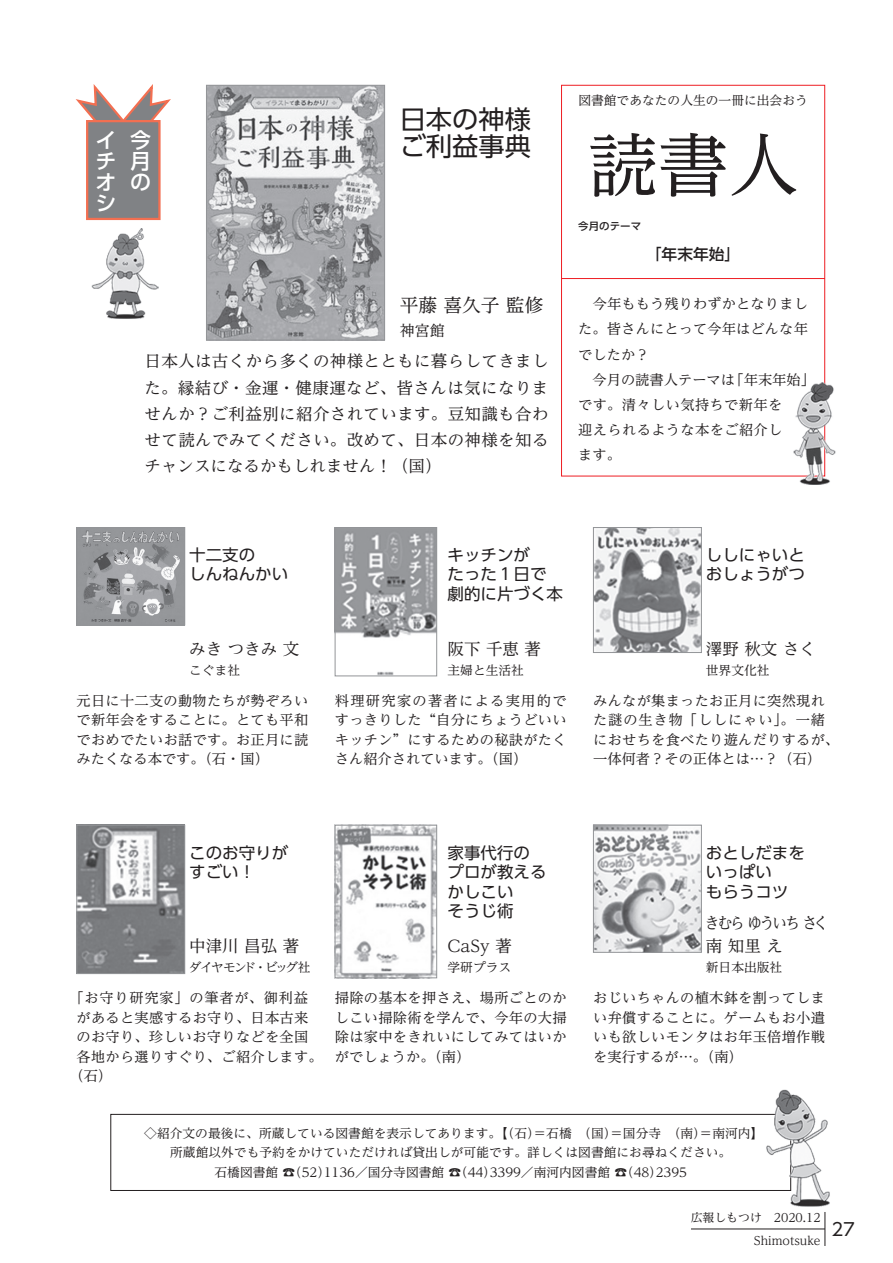
<style>
.page{position:relative;width:893px;height:1263px;background:#fff}
.page>*{position:absolute;margin:0;border:0;box-sizing:border-box;transform-origin:0 0}
.t1{font:69.15px "UD Reimin Pr 6 N";color:#231f20}
.t2{font:25.65px "UD Shin Go Pr 6 N";color:#231f20}
.t3{font:500 21px/21px "UD Shin Go Pr 6 N";color:#fff;text-align:justify}
.t4{font:18.3px "UD Reimin Pr 6 N";color:#231f20}
.ノンブル数字{font:17.7px "UD Shin Go Pr 6 N";color:#231f20}
.t5{font:16.2px/26.2px "UD Reimin Pr 6 N";color:#231f20;text-align:justify}
.t6{font:16.2px "UD Shin Go Pr 6 N";color:#231f20}
.t7{font:16.2px "UD Reimin Pr 6 N";letter-spacing:-.14em;color:#231f20;scale:.9 1}
.t8{font:500 15.45px "UD Shin Go Pr 6 N";color:#231f20}
.t9{font:14.7px "UD Reimin Pr 6 N";color:#231f20}
.t10{font:13.95px/19.5px "UD Reimin Pr 6 N";letter-spacing:.02em;color:#231f20;text-align:justify}
.t11{font:12.45px "UD Reimin Pr 6 N";color:#231f20}
.t12{font:12.45px "UD Reimin Pr 6 N";letter-spacing:-.14em;color:#231f20}
.ノンブル柱{font:11.7px "UD Reimin Pr 6 N";color:#231f20}
.t13{font:500 10.35px "UD Shin Go Pr 6 N";color:#231f20}
</style>
<div class="page">
<img style="left:91px;top:229px;width:67px;height:90px">
<div style="left:111px;top:1114px;width:680px;height:77px;border:1px solid #231f20"></div>
<svg style="left:75px;top:84px;width:96px;height:36px"></svg>
<div style="left:87px;top:121px;width:72px;height:98px;background:#808285"></div>
<div style="left:86px;top:120px;width:75px;height:100px;border:2px solid #f36f51"></div>
<div style="left:561px;top:85px;width:264px;height:391px;border:1px solid #ee1d23"></div>
<hr style="left:561px;top:278px;width:264px;height:1px;background:#ee1d23">
<img style="left:748px;top:1089px;width:82px;height:118px">
<img style="left:782px;top:383px;width:54px;height:102px">
<img style="left:208px;top:87px;width:175px;height:251px">
<div style="left:206px;top:85px;width:179px;height:255px;border:1px solid #939598"></div>
<img style="left:79px;top:529px;width:104px;height:94px">
<div style="left:77px;top:527px;width:108px;height:98px;border:1px solid #939598"></div>
<img style="left:79px;top:827px;width:104px;height:145px">
<div style="left:77px;top:825px;width:108px;height:149px;border:1px solid #939598"></div>
<img style="left:337px;top:529px;width:98px;height:145px">
<div style="left:335px;top:527px;width:102px;height:149px;border:1px solid #939598"></div>
<img style="left:337px;top:827px;width:98px;height:149px">
<div style="left:335px;top:825px;width:102px;height:153px;border:1px solid #939598"></div>
<img style="left:595px;top:529px;width:105px;height:122px">
<div style="left:593px;top:527px;width:109px;height:126px;border:1px solid #939598"></div>
<img style="left:595px;top:827px;width:105px;height:123px">
<div style="left:593px;top:825px;width:109px;height:127px;border:1px solid #939598"></div>
<hr style="left:825px;top:1212px;width:1px;height:34px;background:#231f20">
<hr style="left:691px;top:1229px;width:134px;height:1px;background:#231f20">
<p class="t3" style="left:96px;top:129px;width:21px">イチオシ</p>
<p class="t3" style="left:130px;top:129px;width:22px;text-align:left">今月の</p>
<p class="t2" style="left:400px;top:99px;width:133px">日本の神様</p>
<p class="t2" style="left:400px;top:126px;width:133px">ご利益事典</p>
<p class="t4" style="left:400px;top:290px;width:145px">平藤 喜久子 監修</p>
<p class="t9" style="left:400px;top:318px;width:46px">神宮館</p>
<p class="t5" style="left:145px;top:348px;width:405px">日本人は古くから多くの神様とともに暮らしてきました。縁結び・金運・健康運など、皆さんは気になりませんか？ご利益別に紹介されています。豆知識も合わせて読んでみてください。改めて、日本の神様を知るチャンスになるかもしれません！（国）</p>
<p class="t11" style="left:578px;top:90px;width:231px">図書館であなたの人生の一冊に出会おう</p>
<p class="t1" style="left:587px;top:109px;width:213px">読書人</p>
<p class="t13" style="left:578px;top:218px;width:64px">今月のテーマ</p>
<p class="t8" style="left:646px;top:242px;width:96px">「年末年始」</p>
<p class="t10" style="left:578px;top:291px;width:231px;line-height:25.2px">　今年ももう残りわずかとなりました。皆さんにとって今年はどんな年でしたか？</p>
<p class="t10" style="left:578px;top:366px;width:238px;line-height:25.2px;text-align:left">　今月の読書人テーマは「年末年始」です。清々しい気持ちで新年を<br>迎えられるような本をご紹介し<br>ます。</p>
<p class="t6" style="left:189px;top:542px;width:67px">十二支の</p>
<p class="t6" style="left:189px;top:561px;width:100px">しんねんかい</p>
<p class="t5" style="left:189px;top:635px;width:111px">みき つきみ 文</p>
<p class="t11" style="left:189px;top:660px;width:52px">こぐま社</p>
<p class="t10" style="left:77px;top:690px;width:233px">元日に十二支の動物たちが勢ぞろいで新年会をすることに。とても平和でおめでたいお話です。お正月に読みたくなる本です。（石・国）</p>
<p class="t6" style="left:448px;top:542px;width:84px">キッチンが</p>
<p class="t6" style="left:448px;top:561px;width:100px">たった１日で</p>
<p class="t6" style="left:448px;top:581px;width:117px">劇的に片づく本</p>
<p class="t5" style="left:448px;top:635px;width:95px">阪下 千恵 著</p>
<p class="t11" style="left:448px;top:660px;width:78px">主婦と生活社</p>
<p class="t10" style="left:335px;top:690px;width:233px">料理研究家の著者による実用的ですっきりした“自分にちょうどいいキッチン”にするための秘訣がたくさん紹介されています。（国）</p>
<p class="t6" style="left:706px;top:542px;width:100px">ししにゃいと</p>
<p class="t6" style="left:706px;top:561px;width:100px">おしょうがつ</p>
<p class="t5" style="left:706px;top:635px;width:111px">澤野 秋文 さく</p>
<p class="t11" style="left:706px;top:660px;width:65px">世界文化社</p>
<p class="t10" style="left:593px;top:690px;width:247px;text-align:left">みんなが集まったお正月に突然現れた謎の生き物「ししにゃい」。一緒におせちを食べたり遊んだりするが、一体何者？その正体とは…？（石）</p>
<p class="t6" style="left:189px;top:839px;width:100px">このお守りが</p>
<p class="t6" style="left:189px;top:859px;width:67px">すごい！</p>
<p class="t5" style="left:189px;top:933px;width:111px">中津川 昌弘 著</p>
<p class="t12" style="left:188px;top:957px;width:124px">ダイヤモンド・ビッグ社</p>
<p class="t6" style="left:448px;top:839px;width:84px">家事代行の</p>
<p class="t6" style="left:448px;top:859px;width:100px">プロが教える</p>
<p class="t6" style="left:448px;top:878px;width:67px">かしこい</p>
<p class="t6" style="left:448px;top:898px;width:67px">そうじ術</p>
<p class="t5" style="left:448px;top:933px;width:66px">CaSy 著</p>
<p class="t11" style="left:448px;top:957px;width:65px">学研プラス</p>
<p class="t6" style="left:706px;top:839px;width:100px">おとしだまを</p>
<p class="t6" style="left:706px;top:859px;width:67px">いっぱい</p>
<p class="t6" style="left:706px;top:878px;width:84px">もらうコツ</p>
<p class="t7" style="left:705px;top:910px;width:139px">きむら ゆういち さく</p>
<p class="t5" style="left:706px;top:933px;width:78px">南 知里 え</p>
<p class="t11" style="left:706px;top:957px;width:78px">新日本出版社</p>
<p class="t10" style="left:77px;top:988px;width:248px;text-align:left;text-indent:-7px">「お守り研究家」の筆者が、御利益があると実感するお守り、日本古来のお守り、珍しいお守りなどを全国各地から選りすぐり、ご紹介します。</p>
<p class="t10" style="left:69px;top:1066px;width:44px">（石）</p>
<p class="t10" style="left:335px;top:988px;width:233px">掃除の基本を押さえ、場所ごとのかしこい掃除術を学んで、今年の大掃除は家中をきれいにしてみてはいかがでしょうか。（南）</p>
<p class="t10" style="left:593px;top:988px;width:233px">おじいちゃんの植木鉢を割ってしまい弁償することに。ゲームもお小遣いも欲しいモンタはお年玉倍増作戦を実行するが…。（南）</p>
<p class="t11" style="left:144px;top:1123px;width:621px">◇紹介文の最後に、所蔵している図書館を表示してあります。【（石）＝石橋　（国）＝国分寺　（南）＝南河内】</p>
<p class="t11" style="left:170px;top:1142px;width:562px">所蔵館以外でも予約をかけていただければ貸出しが可能です。詳しくは図書館にお尋ねください。</p>
<p class="t11" style="left:215px;top:1162px;width:474px">石橋図書館 ☎（52）1136／国分寺図書館 ☎（44）3399／南河内図書館 ☎（48）2395</p>
<p class="ノンブル柱" style="left:691px;top:1208px;width:132px">広報しもつけ　2020.12</p>
<p class="ノンブル柱" style="left:754px;top:1231px;width:68px">Shimotsuke</p>
<p class="ノンブル数字" style="left:831px;top:1214px;width:25px">27</p>
</div>
